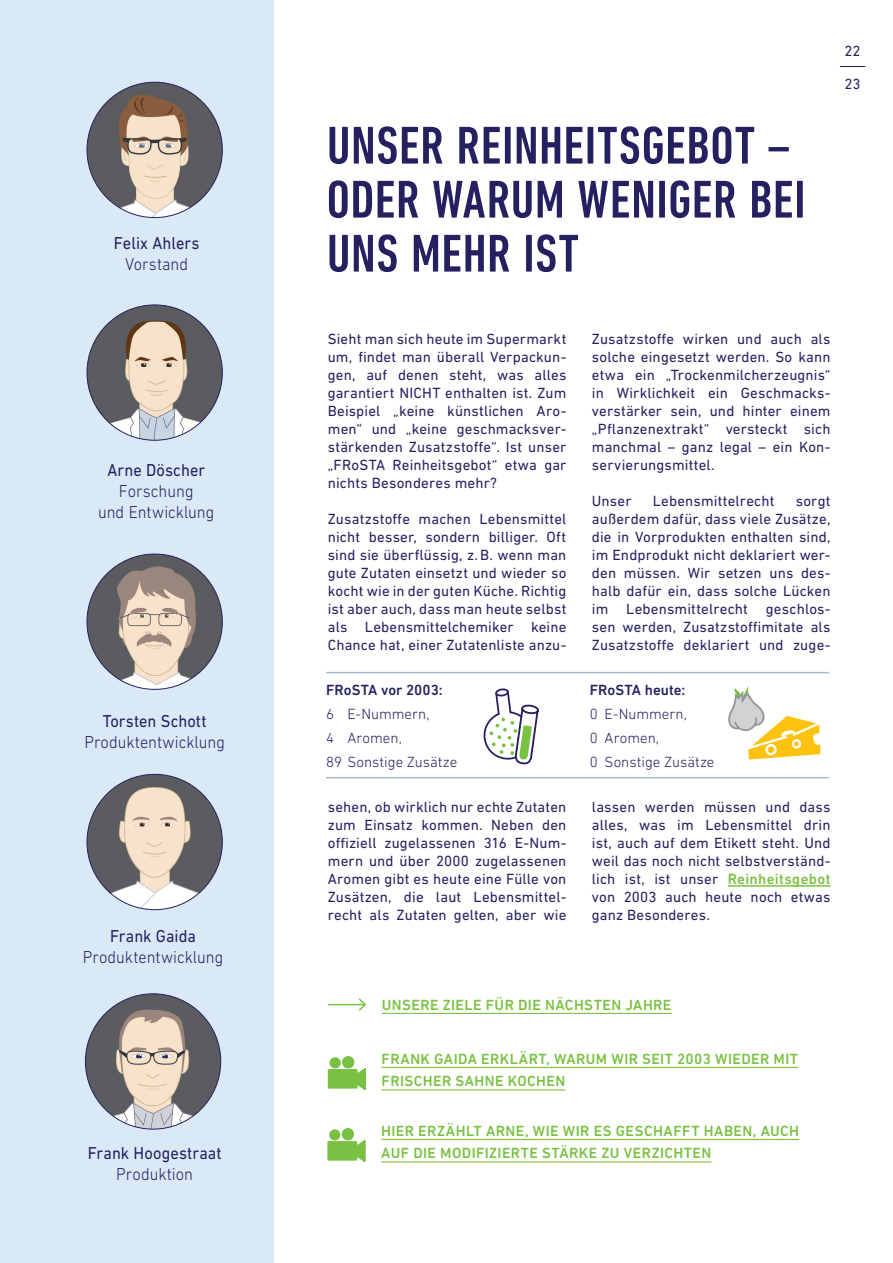
<style>
.page{position:relative;width:893px;height:1263px;background:#fff}
.page>*{position:absolute;margin:0;border:0;box-sizing:border-box;transform-origin:0 0}
.t1{font:500 condensed 54px/54px "DIN Next LT Pro";letter-spacing:.01em;color:#252161}
.t2{font:300 17.55px/21px "DIN Next LT Pro";color:#252161;text-align:center;scale:.93 1}
.t3{font:17.55px "DIN Next LT Pro";letter-spacing:.005em;color:#252161;scale:.93 1}
.t4{font:15px/18px "DIN Next LT Pro";letter-spacing:.01em;color:#252161;text-align:justify}
.t5{font:500 15px/22.5px "DIN Next LT Pro";letter-spacing:.025em;color:#79c142}
.t6{font:300 15px/24px "DIN Next LT Pro";color:#252161}
.t7{font:500 15px "DIN Next LT Pro";letter-spacing:.005em;color:#252161}
.s1{font-weight:500;color:#79c142}
</style>
<div class="page">
<div style="left:0;top:0;width:274px;height:1263px;background:#d9e9f6"></div>
<svg style="left:840px;top:66px;width:25px;height:1px"></svg>
<hr style="left:382px;top:1013px;width:289px;height:1px;background:#79c142">
<hr style="left:328px;top:1004px;width:37px;height:1px;background:#79c142">
<svg style="left:357px;top:998px;width:10px;height:13px"></svg>
<hr style="left:382px;top:1067px;width:416px;height:1px;background:#79c142">
<hr style="left:382px;top:1089px;width:183px;height:1px;background:#79c142">
<svg style="left:327px;top:1056px;width:39px;height:35px"></svg>
<img style="left:87px;top:82px;width:135px;height:136px;border-radius:67px">
<img style="left:87px;top:774px;width:135px;height:136px;border-radius:68px">
<img style="left:85px;top:994px;width:136px;height:135px;border-radius:68px">
<img style="left:87px;top:305px;width:135px;height:135px;border-radius:68px">
<img style="left:87px;top:554px;width:135px;height:135px;border-radius:68px">
<hr style="left:728px;top:885px;width:102px;height:2px;background:#79c142">
<hr style="left:326px;top:777px;width:503px;height:1px;background:#a5bbd0">
<hr style="left:326px;top:672px;width:503px;height:1px;background:#a5bbd0">
<svg style="left:483px;top:688px;width:57px;height:91px"></svg>
<svg style="left:728px;top:686px;width:93px;height:74px"></svg>
<hr style="left:381px;top:1139px;width:418px;height:1px;background:#79c142">
<hr style="left:381px;top:1161px;width:330px;height:1px;background:#79c142">
<svg style="left:327px;top:1128px;width:39px;height:35px"></svg>
<p class="t3" style="left:114px;top:233px;width:93px">Felix Ahlers</p>
<p class="t2" style="left:125px;top:253px;width:69px">Vorstand</p>
<p class="t3" style="left:107px;top:460px;width:107px">Arne Döscher</p>
<p class="t2" style="left:98px;top:481px;width:127px">Forschung<br>und Entwicklung</p>
<p class="t3" style="left:103px;top:711px;width:113px">Torsten Schott</p>
<p class="t2" style="left:84px;top:731px;width:153px">Produktentwicklung</p>
<p class="t3" style="left:110px;top:926px;width:94px">Frank Gaida</p>
<p class="t2" style="left:83px;top:946px;width:153px">Produktentwicklung</p>
<p class="t3" style="left:88px;top:1142px;width:145px">Frank Hoogestraat</p>
<p class="t2" style="left:116px;top:1163px;width:84px">Produktion</p>
<h1 class="t1" style="left:327px;top:118px;width:480px">UNSER REINHEITSGEBOT –<br>ODER WARUM WENIGER BEI<br>UNS MEHR IST</h1>
<p class="t4" style="left:844px;top:42px;width:18px">22</p>
<p class="t4" style="left:844px;top:75px;width:18px">23</p>
<p class="t4" style="left:328px;top:329px;width:240px">Sieht man sich heute im Supermarkt um, findet man überall Verpackun&shy;gen, auf denen steht, was alles garantiert NICHT enthalten ist. Zum Beispiel „keine künstlichen Aro&shy;men“ und „keine geschmacksver&shy;stärkenden Zusatzstoffe“. Ist unser „FRoSTA Reinheitsgebot“ etwa gar nichts Besonderes mehr?</p>
<p class="t4" style="left:328px;top:509px;width:240px">Zusatzstoffe machen Lebensmittel nicht besser, sondern billiger. Oft sind sie überflüssig, z.B. wenn man gute Zutaten einsetzt und wieder so kocht wie in der guten Küche. Richtig ist aber auch, dass man heute selbst als Lebensmittelchemiker keine Chance hat, einer Zutatenliste anzu-</p>
<p class="t7" style="left:326px;top:681px;width:118px">FRoSTA vor 2003:</p>
<p class="t6" style="left:326px;top:702px;width:133px">6 E-Nummern,<br>4 Aromen,<br>89 Sonstige Zusätze</p>
<p class="t4" style="left:328px;top:797px;width:240px">sehen, ob wirklich nur echte Zutaten zum Einsatz kommen. Neben den offiziell zugelassenen 316 E-Num&shy;mern und über 2000 zugelassenen Aromen gibt es heute eine Fülle von Zusätzen, die laut Lebensmittel&shy;recht als Zutaten gelten, aber wie</p>
<p class="t4" style="left:592px;top:329px;width:240px">Zusatzstoffe wirken und auch als solche eingesetzt werden. So kann etwa ein „Trockenmilcherzeugnis“ in Wirklichkeit ein Geschmacks&shy;verstärker sein, und hinter einem „Pflanzenextrakt“ versteckt sich manchmal – ganz legal – ein Kon&shy;servierungsmittel.</p>
<p class="t4" style="left:592px;top:491px;width:41px">Unser</p>
<p class="t4" style="left:653px;top:491px;width:123px">Lebensmittelrecht</p>
<p class="t4" style="left:592px;top:491px;width:240px;text-indent:204px">sorgt außerdem dafür, dass viele Zusätze, die in Vorprodukten enthalten sind, im Endprodukt nicht deklariert wer&shy;den müssen. Wir setzen uns des&shy;halb dafür ein, dass solche Lücken im Lebensmittelrecht geschlos&shy;sen werden, Zusatzstoffimitate als Zusatzstoffe deklariert und zuge-</p>
<p class="t7" style="left:590px;top:681px;width:97px">FRoSTA heute:</p>
<p class="t6" style="left:590px;top:702px;width:126px">0 E-Nummern,<br>0 Aromen,<br>0 Sonstige Zusätze</p>
<p class="t4" style="left:592px;top:797px;width:240px">lassen werden müssen und dass alles, was im Lebensmittel drin ist, auch auf dem Etikett steht. Und weil das noch nicht selbstverständ&shy;lich ist, ist unser <span class="s1">Reinheitsgebot </span>von 2003 auch heute noch etwas ganz Besonderes.</p>
<p class="t5" style="left:382px;top:993px;width:291px">UNSERE ZIELE FÜR DIE NÄCHSTEN JAHRE</p>
<p class="t5" style="left:382px;top:1047px;width:418px">FRANK GAIDA ERKLÄRT, WARUM WIR SEIT 2003 WIEDER MIT<br>FRISCHER SAHNE KOCHEN</p>
<p class="t5" style="left:381px;top:1119px;width:419px">HIER ERZÄHLT ARNE, WIE WIR ES GESCHAFFT HABEN, AUCH<br>AUF DIE MODIFIZIERTE STÄRKE ZU VERZICHTEN</p>
</div>
